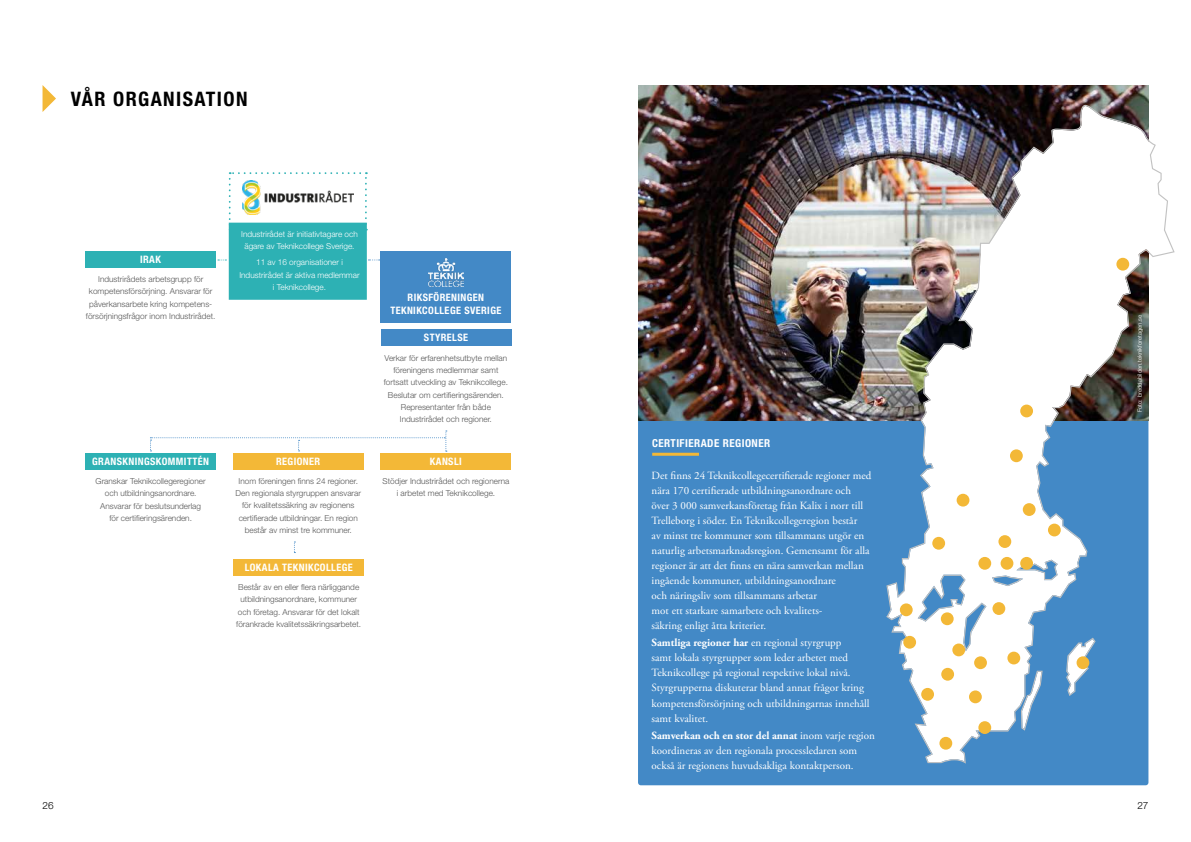
<style>
.page{position:relative;width:1191px;height:842px;background:#fff}
.page>*{position:absolute;margin:0;border:0;box-sizing:border-box;transform-origin:0 0}
.t1{font:700 condensed 20px "Helvetica Neue LT Std";letter-spacing:.07em;color:#000}
.t2{font:11px/15px "Adobe Garamond Pro";color:#fff}
.t3{font:700 condensed 11px "Helvetica Neue LT Std";letter-spacing:.04em;color:#fff}
.t4{font:700 condensed 10.3px/12.3px "Helvetica Neue LT Std";letter-spacing:.04em;color:#fff;text-align:center}
.t5{font:300 10px "Helvetica Neue LT Std";color:#000}
.t6{font:300 8.2px/12.3px "Helvetica Neue LT Pro";color:#555;text-align:center}
.t7{font:300 8.2px/12.3px "Helvetica Neue LT Pro";color:#fff;text-align:center}
.t8{font:300 6px "Helvetica Neue LT Pro";color:#fff}
.s1{font-weight:700}
</style>
<div class="page">
<svg style="left:43px;top:85px;width:13px;height:27px"></svg>
<div style="left:638px;top:414px;width:510px;height:371px;background:#4389c6;border-radius:3px"></div>
<hr style="left:652px;top:453px;width:47px;height:3px;background:#f3b837">
<img style="left:638px;top:85px;width:510px;height:336px">
<img style="left:886px;top:105px;width:288px;height:659px">
<div style="left:939px;top:737px;width:13px;height:13px;background:#f3b837;border-radius:50%"></div>
<div style="left:978px;top:721px;width:13px;height:13px;background:#f3b837;border-radius:50%"></div>
<div style="left:969px;top:690px;width:12px;height:13px;background:#f3b837;border-radius:50%"></div>
<div style="left:1007px;top:652px;width:13px;height:12px;background:#f3b837;border-radius:50%"></div>
<div style="left:1076px;top:656px;width:13px;height:13px;background:#f3b837;border-radius:50%"></div>
<div style="left:921px;top:688px;width:13px;height:13px;background:#f3b837;border-radius:50%"></div>
<div style="left:941px;top:668px;width:13px;height:13px;background:#f3b837;border-radius:50%"></div>
<div style="left:974px;top:656px;width:13px;height:13px;background:#f3b837;border-radius:50%"></div>
<div style="left:952px;top:643px;width:13px;height:13px;background:#f3b837;border-radius:50%"></div>
<div style="left:903px;top:636px;width:13px;height:13px;background:#f3b837;border-radius:50%"></div>
<div style="left:900px;top:603px;width:12px;height:13px;background:#f3b837;border-radius:50%"></div>
<div style="left:940px;top:612px;width:13px;height:13px;background:#f3b837;border-radius:50%"></div>
<div style="left:992px;top:602px;width:13px;height:13px;background:#f3b837;border-radius:50%"></div>
<div style="left:978px;top:557px;width:13px;height:13px;background:#f3b837;border-radius:50%"></div>
<div style="left:1020px;top:557px;width:13px;height:13px;background:#f3b837;border-radius:50%"></div>
<div style="left:1048px;top:524px;width:12px;height:12px;background:#f3b837;border-radius:50%"></div>
<div style="left:932px;top:537px;width:13px;height:13px;background:#f3b837;border-radius:50%"></div>
<div style="left:956px;top:494px;width:13px;height:13px;background:#f3b837;border-radius:50%"></div>
<div style="left:1022px;top:503px;width:13px;height:13px;background:#f3b837;border-radius:50%"></div>
<div style="left:998px;top:535px;width:13px;height:13px;background:#f3b837;border-radius:50%"></div>
<div style="left:1010px;top:449px;width:12px;height:13px;background:#f3b837;border-radius:50%"></div>
<div style="left:1020px;top:405px;width:13px;height:12px;background:#f3b837;border-radius:50%"></div>
<div style="left:1116px;top:258px;width:13px;height:13px;background:#f3b837;border-radius:50%"></div>
<div style="left:1000px;top:557px;width:13px;height:13px;background:#f3b837;border-radius:50%"></div>
<div style="left:380px;top:453px;width:131px;height:16px;background:#f3b837"></div>
<div style="left:233px;top:453px;width:131px;height:16px;background:#f3b837"></div>
<div style="left:233px;top:559px;width:131px;height:16px;background:#f3b837"></div>
<div style="left:85px;top:453px;width:131px;height:16px;background:#2db1b4"></div>
<div style="left:85px;top:251px;width:131px;height:17px;background:#2db1b4"></div>
<div style="left:229px;top:223px;width:138px;height:77px;background:#2db1b4;border:2px solid #2db1b4"></div>
<div style="left:380px;top:330px;width:131px;height:16px;background:#4389c6"></div>
<div style="left:380px;top:251px;width:131px;height:72px;background:#4389c6"></div>
<img style="left:429px;top:259px;width:34px;height:28px">
<svg style="left:229px;top:172px;width:138px;height:59px"></svg>
<svg style="left:150px;top:430px;width:297px;height:22px"></svg>
<h1 class="t1" style="left:71px;top:87px;width:178px">VÅR ORGANISATION</h1>
<p class="t4" style="left:140px;top:253px;width:22px">IRAK</p>
<p class="t6" style="left:86px;top:273px;width:131px">Industrirådets arbetsgrupp för kompetensförsörjning. Ansvarar för påverkansarbete kring kompetens&shy;försörjningsfrågor inom Industrirådet.</p>
<p class="t7" style="left:241px;top:228px;width:118px">Industrirådet är initiativtagare och ägare av Teknikcollege Sverige.</p>
<p class="t7" style="left:239px;top:256px;width:122px">11 av 16 organisationer i<br>Industrirådet är aktiva medlemmar i Teknikcollege.</p>
<p class="t4" style="left:92px;top:455px;width:118px">GRANSKNINGSKOMMITTÉN</p>
<p class="t6" style="left:96px;top:475px;width:112px">Granskar Teknikcollegeregioner och utbildningsanordnare.<br>Ansvarar för beslutsunderlag för certifieringsärenden.</p>
<p class="t4" style="left:276px;top:455px;width:46px">REGIONER</p>
<p class="t6" style="left:235px;top:474px;width:127px">Inom föreningen finns 24 regioner.<br>Den regionala styrgruppen ansvarar för kvalitetssäkring av regionens certifierade utbildningar. En region består av minst tre kommuner.</p>
<p class="t4" style="left:245px;top:561px;width:110px">LOKALA TEKNIKCOLLEGE</p>
<p class="t6" style="left:236px;top:581px;width:126px">Består av en eller flera närliggande utbildningsanordnare, kommuner och företag. Ansvarar för det lokalt förankrade kvalitetssäkringsarbetet.</p>
<p class="t4" style="left:390px;top:291px;width:112px">RIKSFÖRENINGEN<br>TEKNIKCOLLEGE SVERIGE</p>
<p class="t4" style="left:424px;top:331px;width:46px">STYRELSE</p>
<p class="t6" style="left:384px;top:351px;width:126px">Verkar för erfarenhetsutbyte mellan föreningens medlemmar samt fortsatt utveckling av Teknikcollege.<br>Beslutar om certifieringsärenden.<br>Representanter från både Industrirådet och regioner.</p>
<p class="t4" style="left:430px;top:455px;width:33px">KANSLI</p>
<p class="t6" style="left:382px;top:475px;width:128px">Stödjer Industrirådet och regionerna i arbetet med Teknikcollege.</p>
<p class="t3" style="left:652px;top:437px;width:119px">CERTIFIERADE REGIONER</p>
<p class="t2" style="left:651px;top:468px;width:221px">Det finns 24 Teknikcollegecertifierade regioner med nära 170 certifierade utbildningsanordnare och över 3 000 samverkansföretag från Kalix i norr till Trelleborg i söder. En Teknikcollegeregion består<br>av minst tre kommuner som tillsammans utgör en naturlig arbetsmarknadsregion. Gemensamt för alla regioner är att det finns en nära samverkan mellan ingående kommuner, utbildningsanordnare<br>och näringsliv som tillsammans arbetar<br>mot ett starkare samarbete och kvalitets-<br>säkring enligt åtta kriterier.</p>
<p class="t2" style="left:651px;top:636px;width:219px"><span class="s1">Samtliga regioner har</span> en regional styrgrupp<br>samt lokala styrgrupper som leder arbetet med Teknikcollege på regional respektive lokal nivå.<br>Styrgrupperna diskuterar bland annat frågor kring kompetensförsörjning och utbildningarnas innehåll samt kvalitet.</p>
<p class="t2" style="left:651px;top:729px;width:225px"><span class="s1">Samverkan och en stor del annat</span> inom varje region koordineras av den regionala processledaren som också är regionens huvudsakliga kontaktperson.</p>
<p class="t8" style="left:1136px;top:412px;width:99px;rotate:-90deg">Foto: breddabilden.teknikforetagen.se</p>
<p class="t5" style="left:43px;top:800px;width:13px">26</p>
<p class="t5" style="left:1137px;top:800px;width:13px">27</p>
</div>
